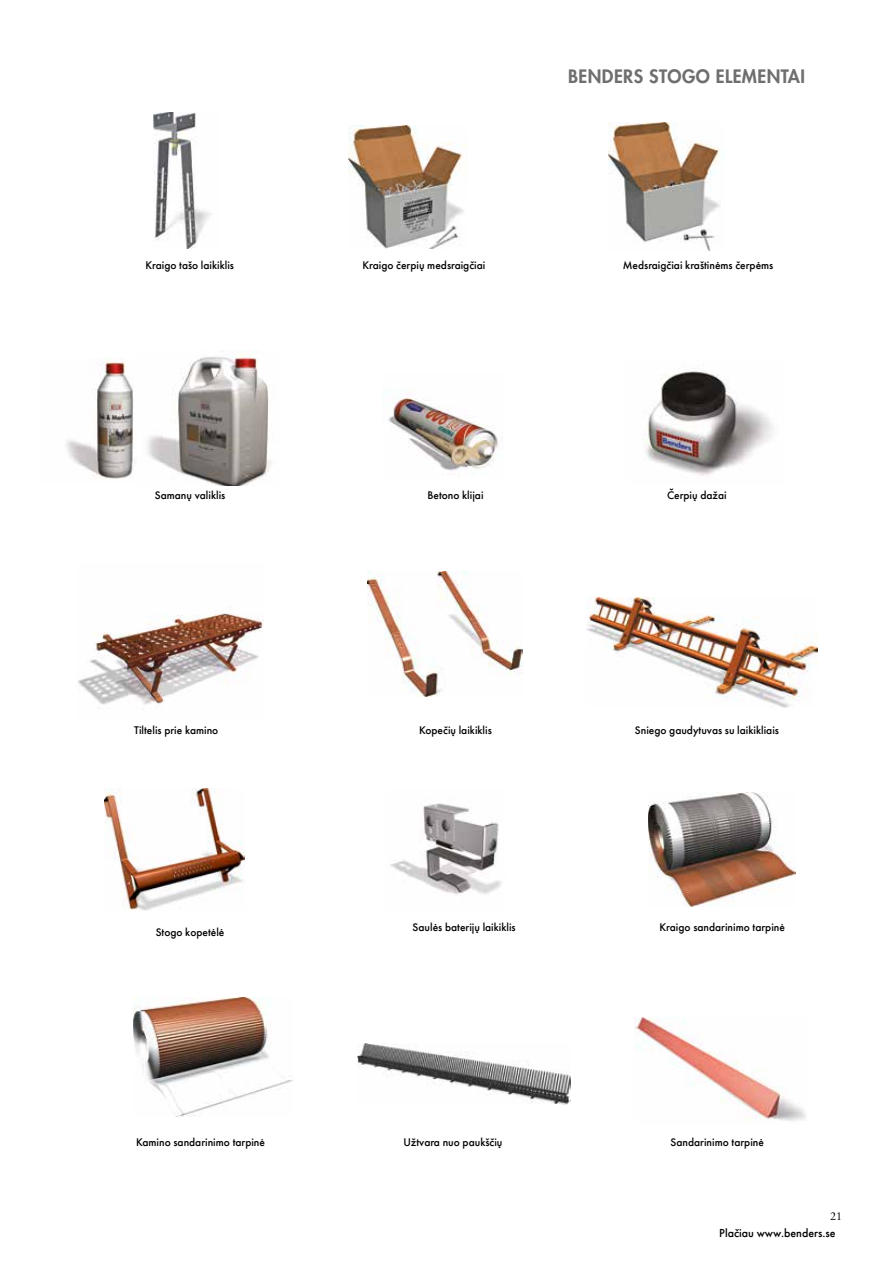
<style>
.page{position:relative;width:893px;height:1263px;background:#fff}
.page>*{position:absolute;margin:0;border:0;box-sizing:border-box;transform-origin:0 0}
.t1{font:800 18px "Futura Std";letter-spacing:.025em;color:#706f6f}
.t2{font:12px "Futura PT Medium";color:#000}
.t3{font:12px "Adobe Garamond Pro";color:#000}
.t4{font:11.55px "Futura PT Medium";color:#000}
</style>
<div class="page">
<img style="left:78px;top:613px;width:185px;height:92px">
<img style="left:348px;top:125px;width:117px;height:123px">
<img style="left:608px;top:122px;width:113px;height:129px">
<img style="left:66px;top:358px;width:68px;height:121px">
<img style="left:147px;top:352px;width:125px;height:134px">
<img style="left:384px;top:390px;width:115px;height:86px">
<img style="left:368px;top:572px;width:155px;height:124px">
<img style="left:586px;top:598px;width:232px;height:109px">
<img style="left:104px;top:789px;width:141px;height:122px">
<img style="left:154px;top:112px;width:57px;height:136px">
<img style="left:133px;top:997px;width:159px;height:119px">
<img style="left:648px;top:792px;width:148px;height:115px">
<img style="left:358px;top:1044px;width:213px;height:61px">
<img style="left:634px;top:1017px;width:172px;height:104px">
<img style="left:643px;top:368px;width:130px;height:108px">
<img style="left:390px;top:803px;width:111px;height:92px">
<p class="t4" style="left:145px;top:258px;width:90px">Kraigo tašo laikiklis</p>
<p class="t4" style="left:363px;top:258px;width:124px">Kraigo čerpių medsraigčiai</p>
<h1 class="t1" style="left:568px;top:65px;width:238px">BENDERS STOGO ELEMENTAI</h1>
<p class="t4" style="left:623px;top:258px;width:152px">Medsraigčiai kraštinėms čerpėms</p>
<p class="t4" style="left:155px;top:489px;width:72px">Samanų valiklis</p>
<p class="t4" style="left:427px;top:488px;width:58px">Betono klijai</p>
<p class="t4" style="left:667px;top:488px;width:61px">Čerpių dažai</p>
<p class="t4" style="left:134px;top:723px;width:86px">Tiltelis prie kamino</p>
<p class="t4" style="left:419px;top:723px;width:74px">Kopečių laikiklis</p>
<p class="t4" style="left:635px;top:723px;width:146px">Sniego gaudytuvas su laikikliais</p>
<p class="t4" style="left:156px;top:925px;width:70px">Stogo kopetėlė</p>
<p class="t4" style="left:413px;top:920px;width:105px">Saulės baterijų laikiklis</p>
<p class="t4" style="left:660px;top:920px;width:127px">Kraigo sandarinimo tarpinė</p>
<p class="t4" style="left:136px;top:1135px;width:130px">Kamino sandarinimo tarpinė</p>
<p class="t4" style="left:403px;top:1135px;width:101px">Užtvara nuo paukščių</p>
<p class="t4" style="left:671px;top:1135px;width:95px">Sandarinimo tarpinė</p>
<p class="t3" style="left:830px;top:1208px;width:13px">21</p>
<p class="t2" style="left:719px;top:1225px;width:118px">Plačiau www.benders.se</p>
</div>
